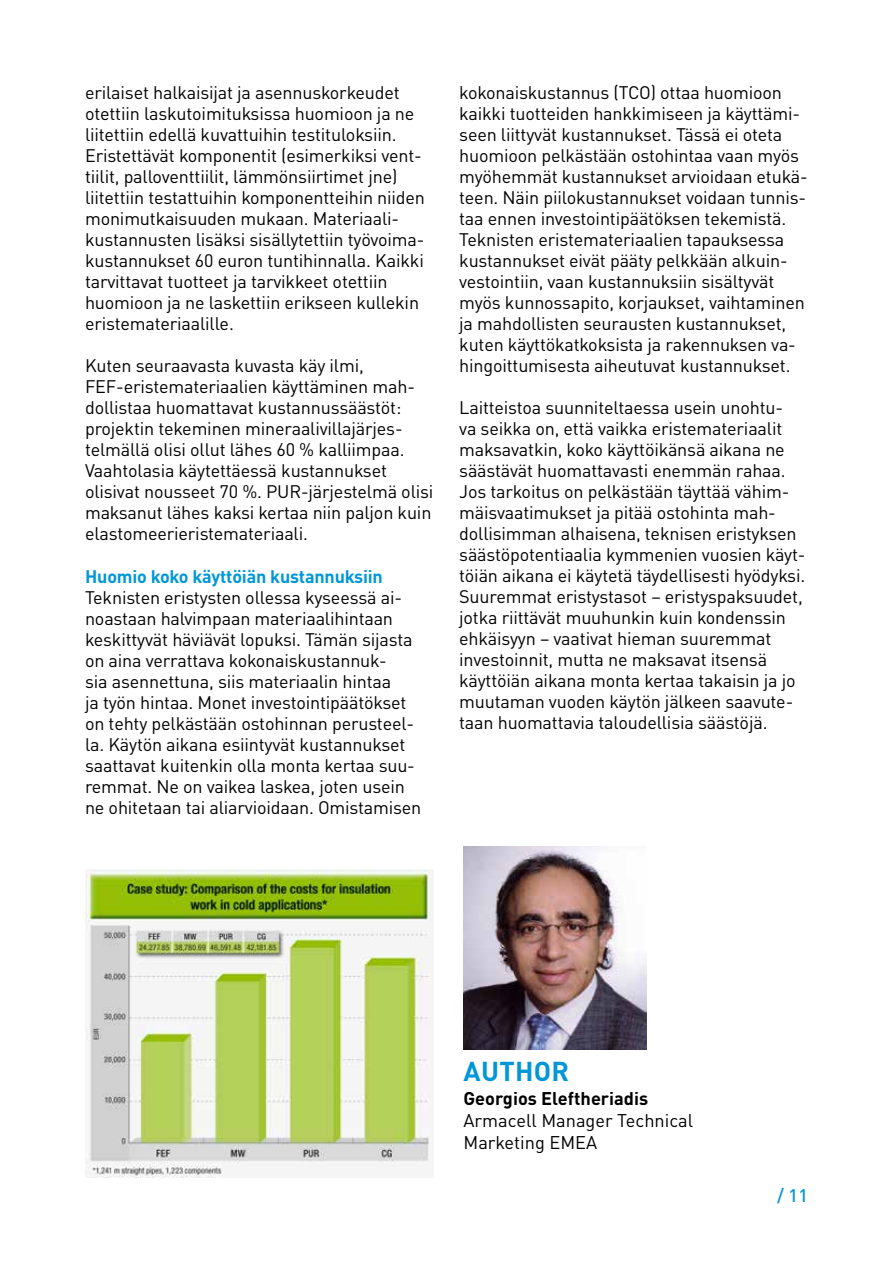
<style>
.page{position:relative;width:893px;height:1263px;background:#fff}
.page>*{position:absolute;margin:0;border:0;box-sizing:border-box;transform-origin:0 0}
.t1{font:700 27px "DIN Pro";letter-spacing:.01em;color:#0097d7}
.t2{font:18.15px/21.9px "DIN Pro";color:#000}
.t3{font:700 18.15px "DIN Pro";color:#000}
.t4{font:18px/21px "DIN Pro";letter-spacing:-.01em;color:#000}
.t5{font:700 18px "DIN Pro";letter-spacing:-.01em;color:#0097d7}
.t6{font:500 18px "DIN Pro";color:#0097d7}
</style>
<div class="page">
<img style="left:85px;top:870px;width:346px;height:308px">
<img style="left:463px;top:846px;width:183px;height:203px">
<p class="t4" style="left:85px;top:80px;width:341px">erilaiset halkaisijat ja asennuskorkeudet otettiin laskutoimituksissa huomioon ja ne liitettiin edellä kuvattuihin testituloksiin.<br>Eristettävät komponentit (esimerkiksi vent&shy;tiilit, palloventtiilit, lämmönsiirtimet jne) liitettiin testattuihin komponentteihin niiden monimutkaisuuden mukaan. Materiaali&shy;kustannusten lisäksi sisällytettiin työvoima&shy;kustannukset 60 euron tuntihinnalla. Kaikki tarvittavat tuotteet ja tarvikkeet otettiin huomioon ja ne laskettiin erikseen kullekin eristemateriaalille.</p>
<p class="t4" style="left:85px;top:353px;width:350px">Kuten seuraavasta kuvasta käy ilmi, FEF-eristemateriaalien käyttäminen mah&shy;dollistaa huomattavat kustannussäästöt: projektin tekeminen mineraalivillajärjes&shy;telmällä olisi ollut lähes 60 % kalliimpaa.<br>Vaahtolasia käytettäessä kustannukset olisivat nousseet 70 %. PUR-järjestelmä olisi maksanut lähes kaksi kertaa niin paljon kuin elastomeerieristemateriaali.</p>
<p class="t5" style="left:85px;top:561px;width:299px">Huomio koko käyttöiän kustannuksiin</p>
<p class="t4" style="left:85px;top:585px;width:338px">Teknisten eristysten ollessa kyseessä ai&shy;noastaan halvimpaan materiaalihintaan keskittyvät häviävät lopuksi. Tämän sijasta on aina verrattava kokonaiskustannuk-<br>sia asennettuna, siis materiaalin hintaa<br>ja työn hintaa. Monet investointipäätökset on tehty pelkästään ostohinnan perusteel&shy;la. Käytön aikana esiintyvät kustannukset saattavat kuitenkin olla monta kertaa suu&shy;remmat. Ne on vaikea laskea, joten usein ne ohitetaan tai aliarvioidaan. Omistamisen</p>
<p class="t4" style="left:459px;top:80px;width:350px">kokonaiskustannus (TCO) ottaa huomioon kaikki tuotteiden hankkimiseen ja käyttämi&shy;seen liittyvät kustannukset. Tässä ei oteta huomioon pelkästään ostohintaa vaan myös myöhemmät kustannukset arvioidaan etukä&shy;teen. Näin piilokustannukset voidaan tunnis&shy;taa ennen investointipäätöksen tekemistä.<br>Teknisten eristemateriaalien tapauksessa kustannukset eivät pääty pelkkään alkuin&shy;vestointiin, vaan kustannuksiin sisältyvät myös kunnossapito, korjaukset, vaihtaminen ja mahdollisten seurausten kustannukset, kuten käyttökatkoksista ja rakennuksen va&shy;hingoittumisesta aiheutuvat kustannukset.</p>
<p class="t4" style="left:459px;top:395px;width:348px">Laitteistoa suunniteltaessa usein unohtu-<br>va seikka on, että vaikka eristemateriaalit maksavatkin, koko käyttöikänsä aikana ne säästävät huomattavasti enemmän rahaa.<br>Jos tarkoitus on pelkästään täyttää vähim&shy;mäisvaatimukset ja pitää ostohinta mah&shy;dollisimman alhaisena, teknisen eristyksen säästöpotentiaalia kymmenien vuosien käyt&shy;töiän aikana ei käytetä täydellisesti hyödyksi.<br>Suuremmat eristystasot – eristyspaksuudet, jotka riittävät muuhunkin kuin kondenssin ehkäisyyn – vaativat hieman suuremmat investoinnit, mutta ne maksavat itsensä käyttöiän aikana monta kertaa takaisin ja jo muutaman vuoden käytön jälkeen saavute&shy;taan huomattavia taloudellisia säästöjä.</p>
<h1 class="t1" style="left:464px;top:1049px;width:107px">AUTHOR</h1>
<p class="t3" style="left:463px;top:1083px;width:186px">Georgios Eleftheriadis</p>
<p class="t2" style="left:463px;top:1107px;width:231px">Armacell Manager Technical<br>Marketing EMEA</p>
<p class="t6" style="left:777px;top:1181px;width:32px">/ 11</p>
</div>
